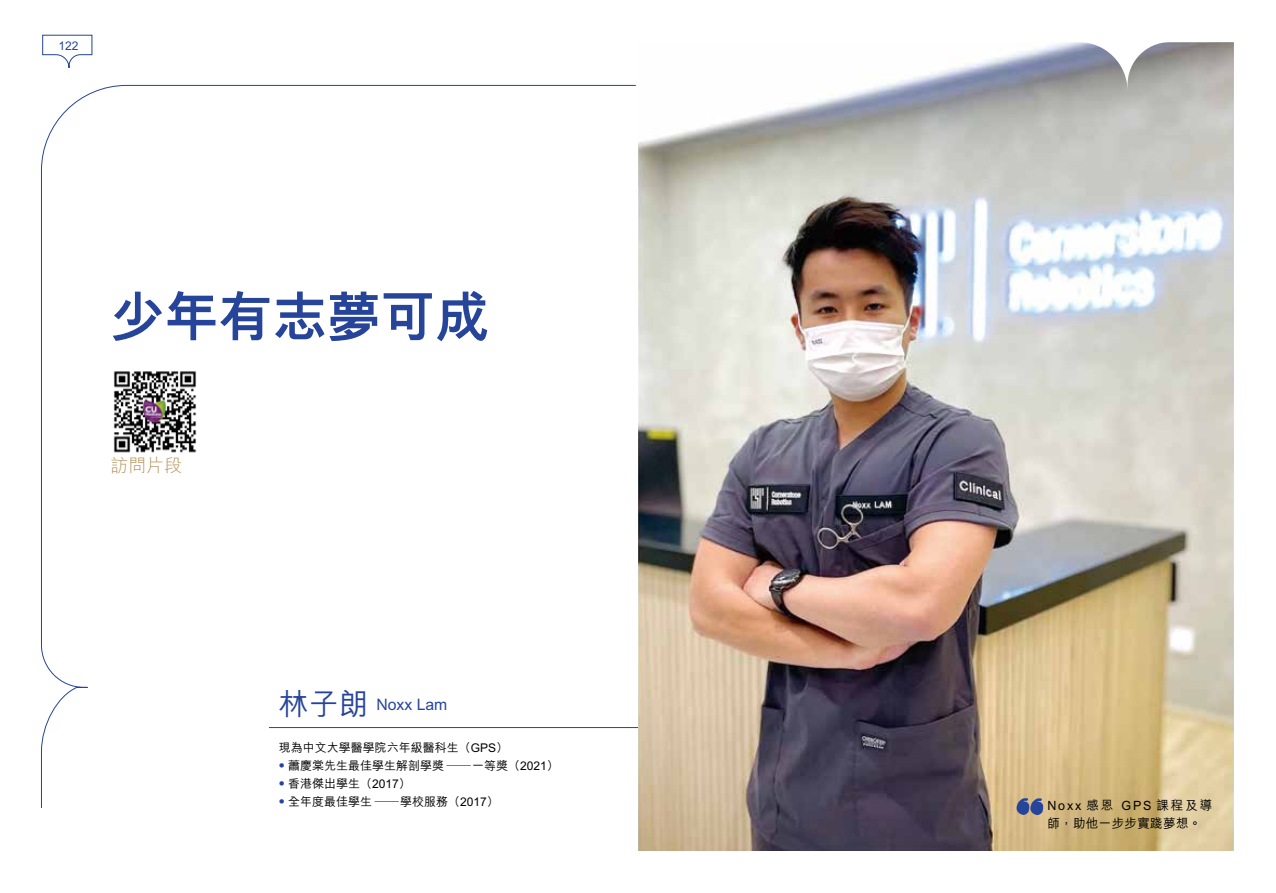
<style>
.page{position:relative;width:1276px;height:893px;background:#fff}
.page>*{position:absolute;margin:0;border:0;box-sizing:border-box;transform-origin:0 0}
.t1{font:800 54px "M Hei HK";color:#26449a}
.t2{font:300 18px "M Hei HK";color:#b49158}
.t3{font:500 15.75px "M Hei HK";color:#26449a}
.t4{font:500 12.75px/17.5px "M Hei HK";letter-spacing:.15em;color:#000}
.t5{font:500 12px "M Hei HK";color:#000}
.t6{font:500 12px "M Hei HK";color:#26449a}
.s1{font-size:30px}
.s2{color:#26449a}
</style>
<div class="page">
<svg style="left:42px;top:35px;width:50px;height:33px"></svg>
<hr style="left:269px;top:727px;width:436px;height:1px;background:#26449a">
<img style="left:638px;top:91px;width:595px;height:759px">
<svg style="left:597px;top:42px;width:637px;height:49px"></svg>
<svg style="left:1016px;top:798px;width:27px;height:17px"></svg>
<svg style="left:41px;top:85px;width:595px;height:723px"></svg>
<p class="t6" style="left:59px;top:37px;width:22px">122</p>
<h1 class="t1" style="left:111px;top:290px;width:380px">少年有志夢可成</h1>
<h2 class="t2" style="left:111px;top:452px;width:73px">訪問片段</h2>
<h3 class="t3" style="left:279px;top:692px;width:170px"><span class="s1">林子朗</span> Noxx Lam</h3>
<p class="t5" style="left:279px;top:739px;width:231px">現為中文大學醫學院六年級醫科生（GPS）</p>
<p class="t5" style="left:276px;top:757px;width:284px"><span class="s2">•</span>蕭慶棠先生最佳學生解剖學獎 —一等獎（2021）</p>
<p class="t5" style="left:276px;top:775px;width:137px"><span class="s2">•</span> 香港傑出學生（2017）</p>
<p class="t5" style="left:276px;top:793px;width:224px"><span class="s2">•</span> 全年度最佳學生 —學校服務（2017）</p>
<p class="t4" style="left:1047px;top:796px;width:166px">Noxx 感恩 GPS 課程及導師，助他一步步實踐夢想。</p>
</div>
